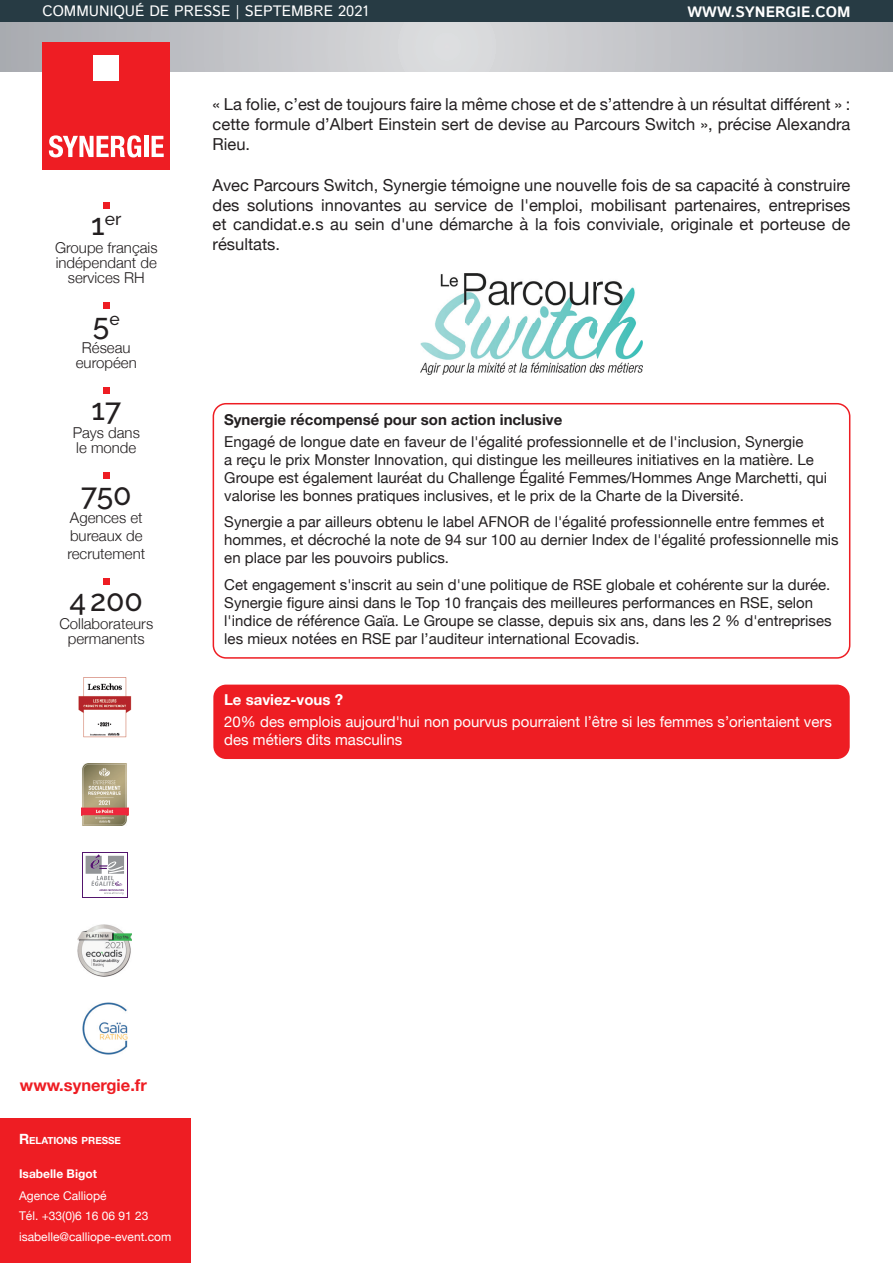
<style>
.page{position:relative;width:893px;height:1263px;background:#fff}
.page>*{position:absolute;margin:0;border:0;box-sizing:border-box;transform-origin:0 0}
.t1{font:500 30px "Raleway";color:#231f20}
.t2{font:500 17.55px "Raleway";color:#231f20}
.t3{font:16.5px/19.8px "Helvetica Neue";color:#231f20;text-align:justify}
.t4{font:700 16.5px "Helvetica Neue";color:#ee1d23}
.t5{font:15px/18px "Helvetica Neue";color:#231f20}
.t6{font:300 15px/15px "Helvetica Neue";color:#231f20;text-align:center}
.t7{font:15px/18px "Helvetica Neue";color:#fff}
.t8{font:700 15px "Helvetica Neue";color:#231f20}
.t9{font:15px "Istok";color:#fff}
.t10{font:700 15px "Istok";color:#fff}
.t11{font:700 15px "Helvetica Neue";color:#fff}
.t12{font:12px/20.5px "Helvetica Neue";color:#fff}
.t13{font:700 12px "Helvetica Neue";color:#fff}
.t14{font:700 9.9px "Helvetica Neue";color:#fff}
.s1{font-size:30px}
.s2{font-size:14.1px}
</style>
<div class="page">
<svg style="left:0;top:21px;width:893px;height:50px;background:#bfc1c4"></svg>
<div style="left:0;top:0;width:893px;height:21px;background:#273b44"></div>
<div style="left:43px;top:42px;width:127px;height:128px;background:#ee1d23"></div>
<div style="left:94px;top:55px;width:25px;height:25px;background:#fff"></div>
<svg style="left:49px;top:135px;width:92px;height:22px"></svg>
<hr style="left:144px;top:136px;width:4px;height:21px;background:#fff">
<svg style="left:152px;top:136px;width:12px;height:21px"></svg>
<svg style="left:103px;top:203px;width:6px;height:6px"></svg>
<div style="left:103px;top:302px;width:6px;height:7px;background:#ee1d23"></div>
<div style="left:103px;top:387px;width:6px;height:7px;background:#ee1d23"></div>
<div style="left:103px;top:472px;width:6px;height:7px;background:#ee1d23"></div>
<div style="left:103px;top:578px;width:6px;height:7px;background:#ee1d23"></div>
<div style="left:0;top:1118px;width:190px;height:145px;background:#ee1d23"></div>
<svg style="left:82px;top:852px;width:45px;height:45px"></svg>
<div style="left:83px;top:853px;width:44px;height:43px;background:#fff"></div>
<svg style="left:86px;top:854px;width:38px;height:40px"></svg>
<img style="left:78px;top:925px;width:54px;height:51px">
<img style="left:82px;top:1002px;width:45px;height:52px">
<img style="left:81px;top:764px;width:47px;height:61px">
<img style="left:78px;top:677px;width:54px;height:60px">
<div style="left:213px;top:685px;width:637px;height:74px;background:#ee1d23;border-radius:13px"></div>
<div style="left:213px;top:403px;width:637px;height:256px;border:2px solid #ee1d23;border-radius:13px"></div>
<img style="left:421px;top:274px;width:221px;height:100px">
<p class="t9" style="left:43px;top:1px;width:327px">COMMUNIQUÉ DE PRESSE | SEPTEMBRE 2021</p>
<p class="t10" style="left:687px;top:2px;width:164px">WWW.SYNERGIE.COM</p>
<p class="t2" style="left:91px;top:209px;width:32px"><span class="s1">1</span>er</p>
<p class="t6" style="left:55px;top:239px;width:104px">Groupe français indépendant de services RH</p>
<h1 class="t1" style="left:93px;top:307px;width:28px">5<sup>e</sup></h1>
<p class="t6" style="left:76px;top:339px;width:62px">Réseau européen</p>
<h1 class="t1" style="left:92px;top:392px;width:31px">17</h1>
<p class="t6" style="left:73px;top:424px;width:69px;text-align:left">Pays dans le monde</p>
<h1 class="t1" style="left:81px;top:477px;width:52px">750</h1>
<p class="t6" style="left:67px;top:507px;width:79px;line-height:18px;text-align:left">Agences et bureaux de recrutement</p>
<h1 class="t1" style="left:70px;top:583px;width:75px">4 200</h1>
<p class="t6" style="left:59px;top:615px;width:95px">Collaborateurs permanents</p>
<p class="t3" style="left:213px;top:95px;width:639px">« La folie, c’est de toujours faire la même chose et de s’attendre à un résultat différent » : cette formule d’Albert Einstein sert de devise au Parcours Switch », précise Alexandra Rieu.</p>
<p class="t3" style="left:213px;top:176px;width:639px">Avec Parcours Switch, Synergie témoigne une nouvelle fois de sa capacité à construire des solutions innovantes au service de l'emploi, mobilisant partenaires, entreprises et candidat.e.s au sein d'une démarche à la fois conviviale, originale et porteuse de résultats.</p>
<p class="t8" style="left:224px;top:408px;width:340px">Synergie récompensé pour son action inclusive</p>
<p class="t5" style="left:224px;top:433px;width:604px">Engagé de longue date en faveur de l'égalité professionnelle et de l'inclusion, Synergie<br>a reçu le prix Monster Innovation, qui distingue les meilleures initiatives en la matière. Le Groupe est également lauréat du Challenge Égalité Femmes/Hommes Ange Marchetti, qui valorise les bonnes pratiques inclusives, et le prix de la Charte de la Diversité.</p>
<p class="t5" style="left:224px;top:514px;width:616px">Synergie a par ailleurs obtenu le label AFNOR de l'égalité professionnelle entre femmes et hommes, et décroché la note de 94 sur 100 au dernier Index de l'égalité professionnelle mis en place par les pouvoirs publics.</p>
<p class="t5" style="left:224px;top:576px;width:609px">Cet engagement s'inscrit au sein d'une politique de RSE globale et cohérente sur la durée.<br>Synergie figure ainsi dans le Top 10 français des meilleures performances en RSE, selon l'indice de référence Gaïa. Le Groupe se classe, depuis six ans, dans les 2 % d'entreprises les mieux notées en RSE par l’auditeur international Ecovadis.</p>
<p class="t11" style="left:224px;top:688px;width:120px">Le saviez-vous ?</p>
<p class="t7" style="left:224px;top:713px;width:609px">20% des emplois aujourd'hui non pourvus pourraient l’être si les femmes s’orientaient vers des métiers dits masculins</p>
<p class="t4" style="left:20px;top:1072px;width:128px">www.synergie.fr</p>
<p class="t14" style="left:19px;top:1133px;width:103px"><span class="s2">R</span>ELATIONS PRESSE</p>
<p class="t13" style="left:19px;top:1164px;width:79px">Isabelle Bigot</p>
<p class="t12" style="left:19px;top:1186px;width:154px">Agence Calliopé<br>Tél. +33(0)6 16 06 91 23 isabelle@calliope-event.com</p>
</div>
